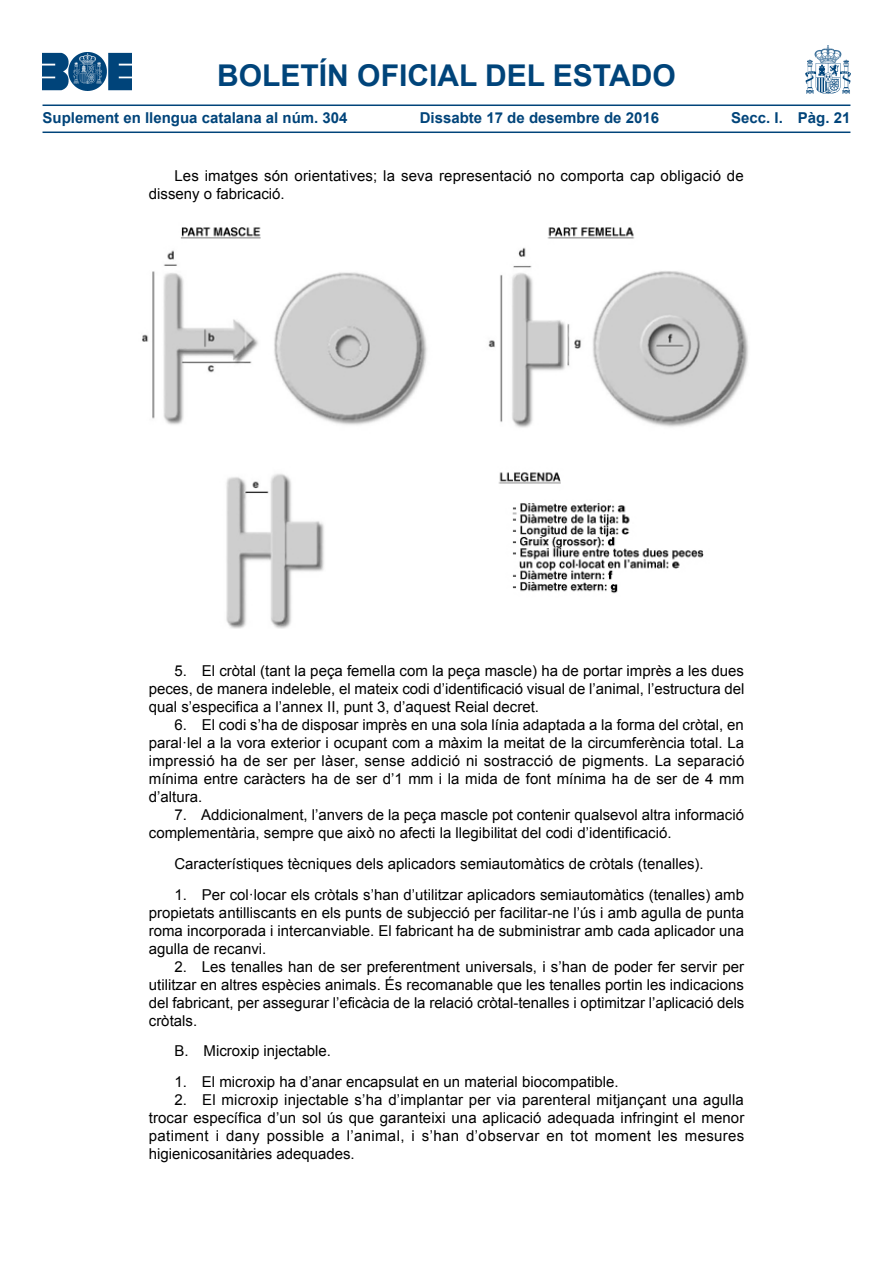
<style>
.page{position:relative;width:893px;height:1263px;background:#fff}
.page>*{position:absolute;margin:0;border:0;box-sizing:border-box;transform-origin:0 0}
.t1{font:700 30px "Arial";color:#00447a}
.PARRAFO{font:15px/18px "Arial MT2";color:#000;text-align:justify}
.PARRAFO_2{font:15px/18px "Arial MT2";color:#000;text-align:justify}
.t2{font:700 15px "Arial";color:#00447a}
</style>
<div class="page">
<img style="left:43px;top:53px;width:89px;height:37px">
<img style="left:805px;top:46px;width:45px;height:47px">
<hr style="left:43px;top:104px;width:807px;height:2px;background:#00447a">
<hr style="left:43px;top:132px;width:807px;height:1px;background:#00447a">
<img style="left:142px;top:227px;width:607px;height:401px">
<h1 class="t1" style="left:217px;top:55px;width:460px">BOLETÍN OFICIAL DEL ESTADO</h1>
<p class="t2" style="left:43px;top:108px;width:307px">Suplement en llengua catalana al núm. 304</p>
<p class="t2" style="left:420px;top:108px;width:241px">Dissabte 17 de desembre de 2016</p>
<p class="t2" style="left:731px;top:108px;width:121px">Secc. I. Pàg. 21</p>
<p class="PARRAFO" style="left:149px;top:167px;width:596px;text-indent:26px">Les imatges són orientatives; la seva representació no comporta cap obligació de disseny o fabricació.</p>
<p class="PARRAFO_2" style="left:149px;top:662px;width:597px;text-indent:26px">5. El cròtal (tant la peça femella com la peça mascle) ha de portar imprès a les dues peces, de manera indeleble, el mateix codi d’identificació visual de l’animal, l’estructura del qual s’especifica a l’annex II, punt 3, d’aquest Reial decret.</p>
<p class="PARRAFO" style="left:149px;top:716px;width:597px;text-indent:26px">6. El codi s’ha de disposar imprès en una sola línia adaptada a la forma del cròtal, en paral·lel a la vora exterior i ocupant com a màxim la meitat de la circumferència total. La impressió ha de ser per làser, sense addició ni sostracció de pigments. La separació mínima entre caràcters ha de ser d’1 mm i la mida de font mínima ha de ser de 4 mm d’altura.</p>
<p class="PARRAFO" style="left:149px;top:806px;width:597px;text-indent:26px">7. Addicionalment, l’anvers de la peça mascle pot contenir qualsevol altra informació complementària, sempre que això no afecti la llegibilitat del codi d’identificació.</p>
<p class="PARRAFO_2" style="left:174px;top:855px;width:531px">Característiques tècniques dels aplicadors semiautomàtics de cròtals (tenalles).</p>
<p class="PARRAFO_2" style="left:149px;top:885px;width:597px;text-indent:26px">1. Per col·locar els cròtals s’han d’utilitzar aplicadors semiautomàtics (tenalles) amb propietats antilliscants en els punts de subjecció per facilitar-ne l’ús i amb agulla de punta roma incorporada i intercanviable. El fabricant ha de subministrar amb cada aplicador una agulla de recanvi.</p>
<p class="PARRAFO" style="left:149px;top:957px;width:597px;text-indent:26px">2. Les tenalles han de ser preferentment universals, i s’han de poder fer servir per utilitzar en altres espècies animals. És recomanable que les tenalles portin les indicacions del fabricant, per assegurar l’eficàcia de la relació cròtal-tenalles i optimitzar l’aplicació dels cròtals.</p>
<p class="PARRAFO_2" style="left:174px;top:1042px;width:158px">B. Microxip injectable.</p>
<p class="PARRAFO_2" style="left:174px;top:1073px;width:446px">1. El microxip ha d’anar encapsulat en un material biocompatible.</p>
<p class="PARRAFO" style="left:149px;top:1091px;width:597px;text-indent:26px">2. El microxip injectable s’ha d’implantar per via parenteral mitjançant una agulla trocar específica d’un sol ús que garanteixi una aplicació adequada infringint el menor patiment i dany possible a l’animal, i s’han d’observar en tot moment les mesures higienicosanitàries adequades.</p>
</div>
